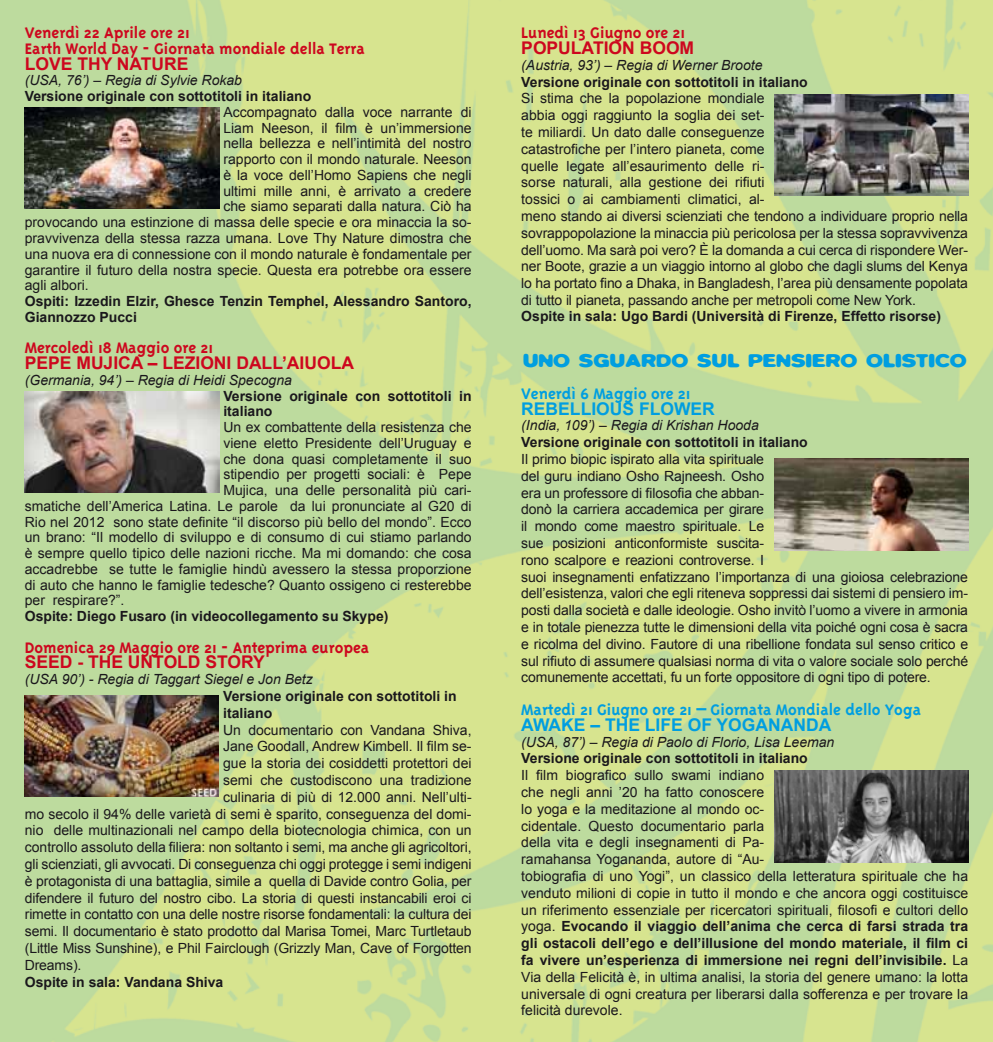
<style>
.page{position:relative;width:993px;height:1042px;background:#fff}
.page>*{position:absolute;margin:0;border:0;box-sizing:border-box;transform-origin:0 0}
.t1{font:700 17.5px/15.8px "Triplex";color:#cd071e}
.t2{font:700 17.5px "Arial";color:#cd071e}
.t3{font:700 17.5px "Triplex";color:#009ee0}
.t4{font:700 17.5px "Arial";color:#009ee0}
.t5{font:700 17.5px "Blur";color:#009ee0;scale:1.24 1}
.t6{font:14px/16.8px "Arial";color:#1a171c}
.t7{font:700 14px/15.8px "Arial";color:#1a171c}
.t8{font:italic 14px "Arial";color:#1a171c}
.s1{font-weight:700}
</style>
<div class="page">
<img style="left:0;top:0;width:992px;height:1042px">
<img style="left:25px;top:107px;width:194px;height:102px">
<img style="left:25px;top:391px;width:194px;height:101px">
<img style="left:774px;top:94px;width:194px;height:101px">
<img style="left:25px;top:695px;width:194px;height:101px">
<img style="left:773px;top:458px;width:194px;height:93px">
<img style="left:773px;top:770px;width:194px;height:92px">
<p class="t1" style="left:25px;top:25px;width:341px">Venerdì 22 Aprile ore 21<br>Earth World Day - Giornata mondiale della Terra</p>
<p class="t2" style="left:25px;top:52px;width:165px">LOVE THY NATURE</p>
<p class="t8" style="left:25px;top:71px;width:219px">(USA, 76’) – Regia di Sylvie Rokab</p>
<p class="t7" style="left:25px;top:89px;width:288px">Versione originale con sottotitoli in italiano</p>
<p class="t6" style="left:223px;top:104px;width:250px">Accompagnato dalla voce narrante di</p>
<p class="t6" style="left:223px;top:120px;width:250px">Liam Neeson, il film è un’immersione</p>
<p class="t6" style="left:223px;top:135px;width:250px">nella bellezza e nell’intimità del nostro</p>
<p class="t6" style="left:223px;top:151px;width:249px">rapporto con il mondo naturale. Neeson</p>
<p class="t6" style="left:223px;top:167px;width:249px">è la voce dell’Homo Sapiens che negli</p>
<p class="t6" style="left:223px;top:183px;width:250px">ultimi mille anni, è arrivato a credere</p>
<p class="t6" style="left:223px;top:198px;width:250px">che siamo separati dalla natura. Ciò ha</p>
<p class="t6" style="left:25px;top:214px;width:448px">provocando una estinzione di massa delle specie e ora minaccia la so-</p>
<p class="t6" style="left:25px;top:230px;width:448px">pravvivenza della stessa razza umana. Love Thy Nature dimostra che</p>
<p class="t6" style="left:25px;top:246px;width:448px">una nuova era di connessione con il mondo naturale è fondamentale per</p>
<p class="t6" style="left:25px;top:261px;width:448px">garantire il futuro della nostra specie. Questa era potrebbe ora essere</p>
<p class="t6" style="left:25px;top:277px;width:65px">agli albori.</p>
<p class="t7" style="left:25px;top:294px;width:448px">Ospiti: Izzedin Elzir, Ghesce Tenzin Temphel, Alessandro Santoro,<br>Giannozzo Pucci</p>
<p class="t1" style="left:25px;top:340px;width:190px">Mercoledì 18 Maggio ore 21</p>
<p class="t2" style="left:25px;top:351px;width:330px">PEPE MUJICA – LEZIONI DALL’AIUOLA</p>
<p class="t8" style="left:25px;top:371px;width:268px">(Germania, 94’) – Regia di Heidi Specogna</p>
<p class="t7" style="left:223px;top:388px;width:250px">Versione originale con sottotitoli in italiano</p>
<p class="t6" style="left:223px;top:419px;width:250px">Un ex combattente della resistenza che</p>
<p class="t6" style="left:223px;top:435px;width:250px">viene eletto Presidente dell’Uruguay e</p>
<p class="t6" style="left:223px;top:450px;width:250px">che dona quasi completamente il suo</p>
<p class="t6" style="left:223px;top:466px;width:250px">stipendio per progetti sociali: è Pepe</p>
<p class="t6" style="left:223px;top:482px;width:250px">Mujica, una delle personalità più cari-</p>
<p class="t6" style="left:25px;top:498px;width:448px">smatiche dell’America Latina. Le parole da lui pronunciate al G20 di</p>
<p class="t6" style="left:25px;top:513px;width:448px">Rio nel 2012 sono state definite “il discorso più bello del mondo”. Ecco</p>
<p class="t6" style="left:25px;top:529px;width:448px">un brano: “Il modello di sviluppo e di consumo di cui stiamo parlando</p>
<p class="t6" style="left:25px;top:545px;width:448px">è sempre quello tipico delle nazioni ricche. Ma mi domando: che cosa</p>
<p class="t6" style="left:25px;top:561px;width:448px">accadrebbe se tutte le famiglie hindù avessero la stessa proporzione</p>
<p class="t6" style="left:25px;top:576px;width:448px">di auto che hanno le famiglie tedesche? Quanto ossigeno ci resterebbe</p>
<p class="t6" style="left:25px;top:592px;width:101px">per respirare?”.</p>
<p class="t7" style="left:25px;top:609px;width:365px">Ospite: Diego Fusaro (in videocollegamento su Skype)</p>
<p class="t1" style="left:25px;top:639px;width:346px">Domenica 29 Maggio ore 21 - Anteprima europea</p>
<p class="t2" style="left:25px;top:650px;width:241px">SEED - THE UNTOLD STORY</p>
<p class="t8" style="left:25px;top:670px;width:289px">(USA 90’) - Regia di Taggart Siegel e Jon Betz</p>
<p class="t7" style="left:223px;top:688px;width:235px;line-height:16.8px">Versione originale con sottotitoli in italiano</p>
<p class="t6" style="left:223px;top:721px;width:250px">Un documentario con Vandana Shiva,</p>
<p class="t6" style="left:223px;top:738px;width:250px">Jane Goodall, Andrew Kimbell. Il film se-</p>
<p class="t6" style="left:223px;top:755px;width:250px">gue la storia dei cosiddetti protettori dei</p>
<p class="t6" style="left:223px;top:772px;width:250px">semi che custodiscono una tradizione</p>
<p class="t6" style="left:223px;top:788px;width:250px">culinaria di più di 12.000 anni. Nell’ulti-</p>
<p class="t6" style="left:25px;top:805px;width:448px">mo secolo il 94% delle varietà di semi è sparito, conseguenza del domi-</p>
<p class="t6" style="left:25px;top:822px;width:448px">nio delle multinazionali nel campo della biotecnologia chimica, con un</p>
<p class="t6" style="left:25px;top:839px;width:448px">controllo assoluto della filiera: non soltanto i semi, ma anche gli agricoltori,</p>
<p class="t6" style="left:25px;top:856px;width:448px">gli scienziati, gli avvocati. Di conseguenza chi oggi protegge i semi indigeni</p>
<p class="t6" style="left:25px;top:872px;width:448px">è protagonista di una battaglia, simile a quella di Davide contro Golia, per</p>
<p class="t6" style="left:25px;top:889px;width:448px">difendere il futuro del nostro cibo. La storia di questi instancabili eroi ci</p>
<p class="t6" style="left:25px;top:906px;width:448px">rimette in contatto con una delle nostre risorse fondamentali: la cultura dei</p>
<p class="t6" style="left:25px;top:923px;width:448px">semi. Il documentario è stato prodotto dal Marisa Tomei, Marc Turtletaub</p>
<p class="t6" style="left:25px;top:940px;width:448px">(Little Miss Sunshine), e Phil Fairclough (Grizzly Man, Cave of Forgotten</p>
<p class="t6" style="left:25px;top:956px;width:58px">Dreams).</p>
<p class="t7" style="left:25px;top:974px;width:200px">Ospite in sala: Vandana Shiva</p>
<p class="t1" style="left:521px;top:25px;width:165px">Lunedì 13 Giugno ore 21</p>
<p class="t2" style="left:521px;top:36px;width:174px">POPULATION BOOM</p>
<p class="t8" style="left:521px;top:56px;width:242px">(Austria, 93’) – Regia di Werner Broote</p>
<p class="t7" style="left:521px;top:74px;width:288px">Versione originale con sottotitoli in italiano</p>
<p class="t6" style="left:521px;top:90px;width:448px">Si stima che la popolazione mondiale<br>abbia oggi raggiunto la soglia dei set-<br>te miliardi. Un dato dalle conseguenze<br>catastrofiche per l’intero pianeta, come<br>quelle legate all’esaurimento delle ri-<br>sorse naturali, alla gestione dei rifiuti<br>tossici o ai cambiamenti climatici, al-<br>meno stando ai diversi scienziati che tendono a individuare proprio nella sovrappopolazione la minaccia più pericolosa per la stessa sopravvivenza dell’uomo. Ma sarà poi vero? È la domanda a cui cerca di rispondere Wer&shy;ner Boote, grazie a un viaggio intorno al globo che dagli slums del Kenya lo ha portato fino a Dhaka, in Bangladesh, l’area più densamente popolata di tutto il pianeta, passando anche per metropoli come New York.</p>
<p class="t7" style="left:521px;top:308px;width:421px">Ospite in sala: Ugo Bardi (Università di Firenze, Effetto risorse)</p>
<p class="t5" style="left:522px;top:348px;width:359px">UNO SGUARDO SUL PENSIERO OLISTICO</p>
<p class="t3" style="left:521px;top:384px;width:171px">Venerdì 6 Maggio ore 21</p>
<p class="t4" style="left:521px;top:397px;width:195px">REBELLIOUS FLOWER</p>
<p class="t8" style="left:521px;top:416px;width:239px">(India, 109’) – Regia di Krishan Hooda</p>
<p class="t7" style="left:521px;top:435px;width:288px">Versione originale con sottotitoli in italiano</p>
<p class="t6" style="left:521px;top:451px;width:448px">Il primo biopic ispirato alla vita spirituale<br>del guru indiano Osho Rajneesh. Osho<br>era un professore di filosofia che abban-<br>donò la carriera accademica per girare<br>il mondo come maestro spirituale. Le<br>sue posizioni anticonformiste suscita-<br>rono scalpore e reazioni controverse. I<br>suoi insegnamenti enfatizzano l’importanza di una gioiosa celebrazione dell’esistenza, valori che egli riteneva soppressi dai sistemi di pensiero im&shy;posti dalla società e dalle ideologie. Osho invitò l’uomo a vivere in armonia e in totale pienezza tutte le dimensioni della vita poiché ogni cosa è sacra e ricolma del divino. Fautore di una ribellione fondata sul senso critico e sul rifiuto di assumere qualsiasi norma di vita o valore sociale solo perché comunemente accettati, fu un forte oppositore di ogni tipo di potere.</p>
<p class="t3" style="left:521px;top:700px;width:401px">Martedì 21 Giugno ore 21 – Giornata Mondiale dello Yoga</p>
<p class="t4" style="left:521px;top:713px;width:311px">AWAKE – THE LIFE OF YOGANANDA</p>
<p class="t8" style="left:521px;top:732px;width:314px">(USA, 87’) – Regia di Paolo di Florio, Lisa Leeman</p>
<p class="t7" style="left:521px;top:751px;width:288px">Versione originale con sottotitoli in italiano</p>
<p class="t6" style="left:521px;top:767px;width:448px">Il film biografico sullo swami indiano<br>che negli anni ’20 ha fatto conoscere<br>lo yoga e la meditazione al mondo oc-<br>cidentale. Questo documentario parla<br>della vita e degli insegnamenti di Pa-<br>ramahansa Yogananda, autore di “Au-<br>tobiografia di uno Yogi”, un classico della letteratura spirituale che ha venduto milioni di copie in tutto il mondo e che ancora oggi costituisce un riferimento essenziale per ricercatori spirituali, filosofi e cultori dello yoga. <span class="s1">Evocando il viaggio dell’anima che cerca di farsi strada tra gli ostacoli dell’ego e dell’illusione del mondo materiale, il film ci fa vivere un’esperienza di immersione nei regni dell’invisibile.</span> La Via della Felicità è, in ultima analisi, la storia del genere umano: la lotta universale di ogni creatura per liberarsi dalla sofferenza e per trovare la felicità durevole.</p>
</div>
